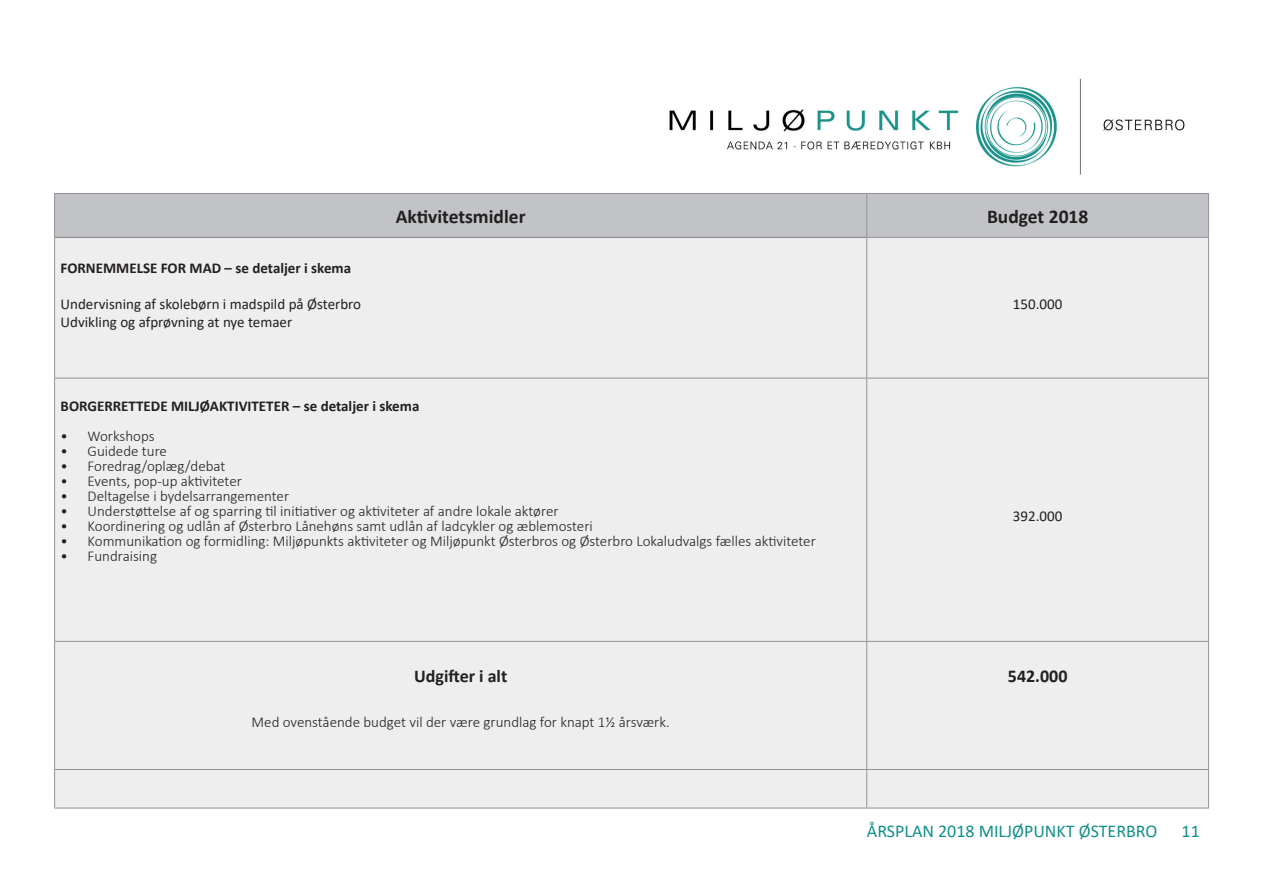
<style>
.page{position:relative;width:1263px;height:893px;background:#fff}
.page>*{position:absolute;margin:0;border:0;box-sizing:border-box;transform-origin:0 0}
.t1{font:700 19.5px "Calibri";color:#231f20}
.t2{font:18px "Calibri";color:#148f88}
.t3{font:700 18px "Calibri";color:#231f20}
.t4{font:300 15px "Calibri";color:#231f20}
.t5{font:15px/18px "Calibri";color:#231f20}
.t6{font:700 15px "Calibri";color:#231f20}
</style>
<div class="page">
<img style="left:669px;top:78px;width:541px;height:119px">
<div style="left:55px;top:194px;width:1153px;height:43px;background:#c2c3c6"></div>
<div style="left:55px;top:238px;width:1153px;height:570px;background:#eeeeef"></div>
<hr style="left:867px;top:378px;width:342px;height:1px;background:#919396">
<hr style="left:867px;top:641px;width:342px;height:1px;background:#919396">
<hr style="left:866px;top:378px;width:1px;height:263px;background:#919396">
<hr style="left:54px;top:641px;width:813px;height:1px;background:#919396">
<hr style="left:866px;top:642px;width:1px;height:127px;background:#919396">
<hr style="left:866px;top:238px;width:1px;height:140px;background:#919396">
<hr style="left:54px;top:378px;width:813px;height:1px;background:#919396">
<hr style="left:55px;top:237px;width:811px;height:1px;background:#7c7e81">
<hr style="left:866px;top:194px;width:1px;height:43px;background:#919396">
<hr style="left:866px;top:237px;width:343px;height:1px;background:#919396">
<hr style="left:867px;top:769px;width:342px;height:1px;background:#919396">
<hr style="left:54px;top:769px;width:813px;height:1px;background:#919396">
<hr style="left:866px;top:770px;width:1px;height:38px;background:#919396">
<hr style="left:54px;top:193px;width:813px;height:1px;background:#919396">
<hr style="left:54px;top:194px;width:1px;height:43px;background:#919396">
<hr style="left:867px;top:193px;width:342px;height:1px;background:#919396">
<hr style="left:1208px;top:194px;width:1px;height:43px;background:#919396">
<hr style="left:54px;top:237px;width:1px;height:141px;background:#919396">
<hr style="left:1208px;top:238px;width:1px;height:140px;background:#919396">
<hr style="left:54px;top:378px;width:1px;height:263px;background:#919396">
<hr style="left:1208px;top:378px;width:1px;height:263px;background:#919396">
<hr style="left:54px;top:642px;width:1px;height:127px;background:#919396">
<hr style="left:1208px;top:642px;width:1px;height:127px;background:#919396">
<hr style="left:54px;top:770px;width:1px;height:38px;background:#919396">
<hr style="left:1208px;top:770px;width:1px;height:38px;background:#919396">
<hr style="left:54px;top:808px;width:813px;height:1px;background:#919396">
<hr style="left:867px;top:808px;width:342px;height:1px;background:#919396">
<h1 class="t1" style="left:396px;top:202px;width:131px">Aktivitetsmidler</h1>
<h1 class="t1" style="left:987px;top:202px;width:103px">Budget 2018</h1>
<p class="t6" style="left:61px;top:257px;width:292px">FORNEMMELSE FOR MAD – se detaljer i skema</p>
<p class="t5" style="left:61px;top:294px;width:302px">Undervisning af skolebørn i madspild på Østerbro<br>Udvikling og afprøvning at nye temaer</p>
<p class="t5" style="left:1013px;top:294px;width:51px">150.000</p>
<p class="t6" style="left:61px;top:396px;width:360px">BORGERRETTEDE MILJØAKTIVITETER – se detaljer i skema</p>
<p class="t4" style="left:61px;top:429px;width:95px">• Workshops</p>
<p class="t4" style="left:61px;top:444px;width:108px">• Guidede ture</p>
<p class="t4" style="left:61px;top:459px;width:166px">• Foredrag/oplæg/debat</p>
<p class="t4" style="left:61px;top:474px;width:183px">• Events, pop-up aktiviteter</p>
<p class="t4" style="left:61px;top:489px;width:230px">• Deltagelse i bydelsarrangementer</p>
<p class="t4" style="left:61px;top:504px;width:499px">• Understøttelse af og sparring til initiativer og aktiviteter af andre lokale aktører</p>
<p class="t4" style="left:61px;top:519px;width:534px">• Koordinering og udlån af Østerbro Lånehøns samt udlån af ladcykler og æblemosteri</p>
<p class="t4" style="left:61px;top:534px;width:757px">• Kommunikation og formidling: Miljøpunkts aktiviteter og Miljøpunkt Østerbros og Østerbro Lokaludvalgs fælles aktiviteter</p>
<p class="t4" style="left:61px;top:549px;width:98px">• Fundraising</p>
<p class="t3" style="left:414px;top:664px;width:95px">Udgifter i alt</p>
<p class="t4" style="left:252px;top:713px;width:420px">Med ovenstående budget vil der være grundlag for knapt 1½ årsværk.</p>
<p class="t5" style="left:1013px;top:507px;width:51px">392.000</p>
<p class="t3" style="left:1008px;top:664px;width:61px">542.000</p>
<p class="t2" style="left:867px;top:822px;width:292px">ÅRSPLAN 2018 MILJØPUNKT ØSTERBRO</p>
<p class="t2" style="left:1181px;top:822px;width:20px">11</p>
</div>
